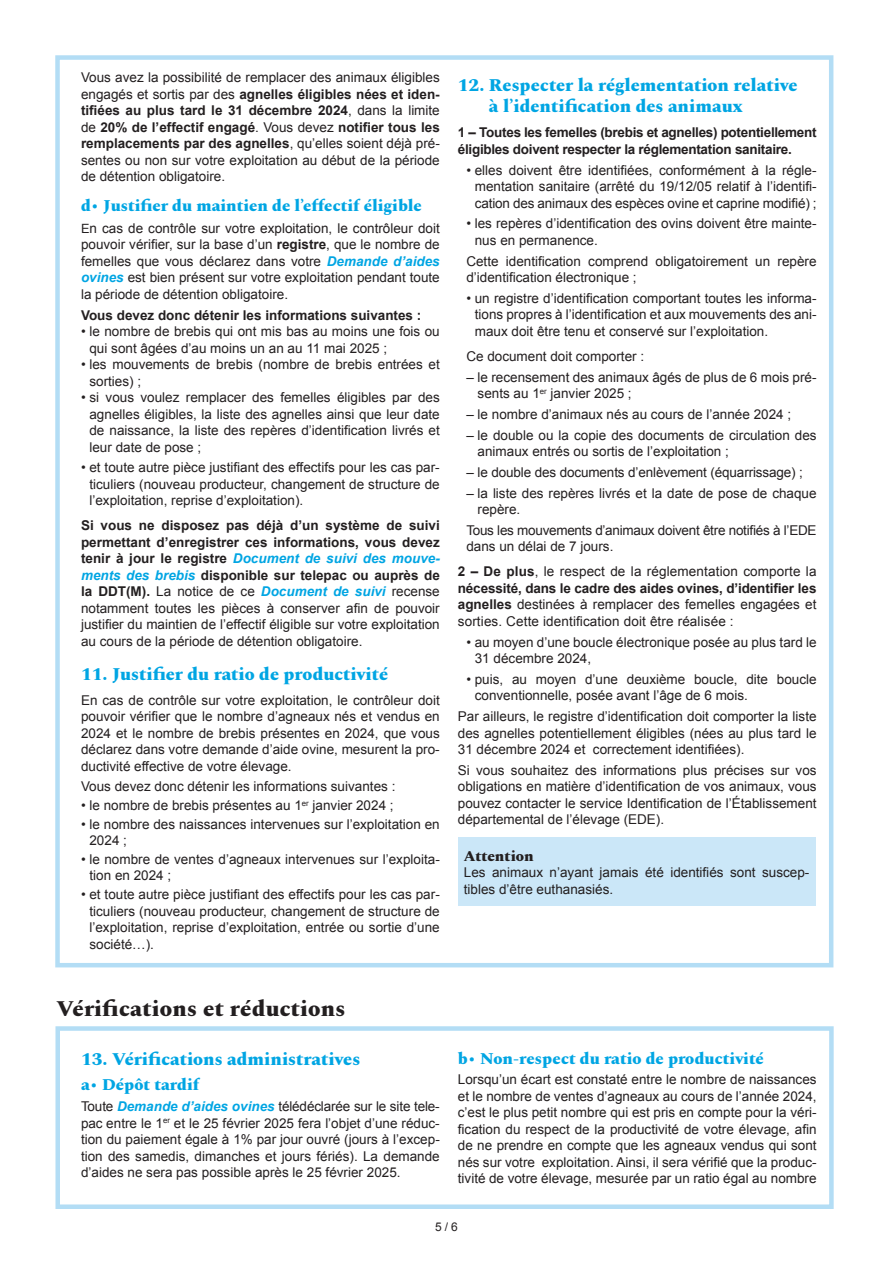
<style>
.page{position:relative;width:893px;height:1263px;background:#fff}
.page>*{position:absolute;margin:0;border:0;box-sizing:border-box;transform-origin:0 0}
.t1{font:800 22.5px "Spectral";letter-spacing:.01em;color:#231f20}
.t2{font:800 18px/21px "Spectral";color:#00a5e3}
.t3{font:800 16.5px "Spectral";color:#00a5e3}
.t4{font:800 15px "Spectral";color:#231f20}
.t5{font:13.5px/16.5px "Arial";color:#231f20;text-align:justify}
.t6{font:700 13.5px/16.5px "Arial";letter-spacing:-.02em;color:#231f20}
.t7{font:13.5px/16.5px "Arial";letter-spacing:-.02em;color:#231f20}
.t8{font:700 13.5px "Arial";color:#231f20}
.t9{font:12px "Arial";color:#231f20}
.s1{font-weight:700}
.s2{font-size:12.75px}
.s3{font-weight:700;font-style:italic;color:#00a5e3}
</style>
<div class="page">
<div style="left:458px;top:837px;width:357px;height:68px;background:#cbe7f8"></div>
<div style="left:55px;top:55px;width:778px;height:912px;border:4px solid #b3ddf5"></div>
<div style="left:55px;top:1026px;width:779px;height:183px;border:4px solid #b3ddf5"></div>
<p class="t5" style="left:81px;top:69px;width:360px">Vous avez la possibilité de remplacer des animaux éligibles engagés et sortis par des <span class="s1">agnelles éligibles nées et iden&shy;tifiées au plus tard le 31 décembre 2024</span>, dans la limite de <span class="s1">20% de l’effectif engagé</span>. Vous devez <span class="s1">notifier tous les remplacements par des agnelles</span>, qu’elles soient déjà pré&shy;sentes ou non sur votre exploitation au début de la période de détention obligatoire.</p>
<p class="t3" style="left:81px;top:193px;width:342px">d• Justifier du maintien de l’effectif éligible</p>
<p class="t5" style="left:81px;top:220px;width:360px"><span class="s2">E</span>n cas de contrôle sur votre exploitation, le contrôleur doit pouvoir vérifier, sur la base d’un <span class="s1">registre</span>, que le nombre de femelles que vous déclarez dans votre <span class="s3">Demande d’aides ovines</span> est bien présent sur votre exploitation pendant toute la période de détention obligatoire.</p>
<p class="t8" style="left:81px;top:306px;width:342px">Vous devez donc détenir les informations suivantes :</p>
<p class="t5" style="left:89px;top:323px;width:352px;text-indent:-8px">• le nombre de brebis qui ont mis bas au moins une fois ou qui sont âgées d’au moins un an au 11 mai 2025 ;</p>
<p class="t5" style="left:89px;top:356px;width:352px;text-indent:-8px">• les mouvements de brebis (nombre de brebis entrées et sorties) ;</p>
<p class="t5" style="left:89px;top:389px;width:352px;text-indent:-8px">• si vous voulez remplacer des femelles éligibles par des agnelles éligibles, la liste des agnelles ainsi que leur date de naissance, la liste des repères d’identification livrés et leur date de pose ;</p>
<p class="t5" style="left:89px;top:459px;width:352px;text-indent:-8px">• et toute autre pièce justifiant des effectifs pour les cas par&shy;ticuliers (nouveau producteur, changement de structure de l’exploitation, reprise d’exploitation).</p>
<p class="t5" style="left:81px;top:517px;width:360px"><span class="s1">Si vous ne disposez pas déjà d’un système de suivi permettant d’enregistrer ces informations, vous devez tenir à jour le registre</span> <span class="s3">Document de suivi des mouve&shy;ments des brebis</span> <span class="s1">disponible sur telepac ou auprès de la DDT(M).</span> La notice de ce <span class="s3">Document de suivi</span> recense notamment toutes les pièces à conserver afin de pouvoir justifier du maintien de l’effectif éligible sur votre exploitation au cours de la période de détention obligatoire.</p>
<h2 class="t2" style="left:81px;top:662px;width:309px">11. Justifier du ratio de productivité</h2>
<p class="t5" style="left:81px;top:692px;width:360px">En cas de contrôle sur votre exploitation, le contrôleur doit pouvoir vérifier que le nombre d’agneaux nés et vendus en 2024 et le nombre de brebis présentes en 2024, que vous déclarez dans votre demande d’aide ovine, mesurent la pro&shy;ductivité effective de votre élevage.</p>
<p class="t5" style="left:81px;top:779px;width:316px">Vous devez donc détenir les informations suivantes :</p>
<p class="t5" style="left:81px;top:797px;width:314px">• le nombre de brebis présentes au 1<sup>er</sup> janvier 2024 ;</p>
<p class="t5" style="left:89px;top:816px;width:352px;text-indent:-8px">• le nombre des naissances intervenues sur l’exploitation en<br>2024 ;</p>
<p class="t5" style="left:89px;top:851px;width:352px;text-indent:-8px">• le nombre de ventes d’agneaux intervenues sur l’exploita&shy;tion en 2024 ;</p>
<p class="t5" style="left:89px;top:886px;width:352px;text-indent:-8px">• et toute autre pièce justifiant des effectifs pour les cas par&shy;ticuliers (nouveau producteur, changement de structure de l’exploitation, reprise d’exploitation, entrée ou sortie d’une société…).</p>
<h2 class="t2" style="left:489px;top:74px;width:310px;text-indent:-31px">12. Respecter la réglementation relative à l’identification des animaux</h2>
<p class="t6" style="left:458px;top:125px;width:360px">1 – Toutes les femelles (brebis et agnelles) potentiellement éligibles doivent respecter la réglementation sanitaire.</p>
<p class="t5" style="left:475px;top:162px;width:343px;text-indent:-8px">• elles doivent être identifiées, conformément à la régle&shy;mentation sanitaire (arrêté du 19/12/05 relatif à l’identifi&shy;cation des animaux des espèces ovine et caprine modifié) ;</p>
<p class="t5" style="left:475px;top:215px;width:343px;text-indent:-8px">• les repères d’identification des ovins doivent être mainte&shy;nus en permanence.</p>
<p class="t5" style="left:466px;top:253px;width:352px">Cette identification comprend obligatoirement un repère d’identification électronique ;</p>
<p class="t5" style="left:475px;top:290px;width:343px;text-indent:-8px">• un registre d’identification comportant toutes les informa&shy;tions propres à l’identification et aux mouvements des ani&shy;maux doit être tenu et conservé sur l’exploitation.</p>
<p class="t5" style="left:466px;top:348px;width:179px">Ce document doit comporter :</p>
<p class="t5" style="left:478px;top:369px;width:341px;text-indent:-11px">– le recensement des animaux âgés de plus de 6 mois pré&shy;sents au 1<sup>er</sup> janvier 2025 ;</p>
<p class="t5" style="left:466px;top:406px;width:326px">– le nombre d’animaux nés au cours de l’année 2024 ;</p>
<p class="t5" style="left:478px;top:427px;width:341px;text-indent:-11px">– le double ou la copie des documents de circulation des animaux entrés ou sortis de l’exploitation ;</p>
<p class="t5" style="left:466px;top:464px;width:338px">– le double des documents d’enlèvement (équarrissage) ;</p>
<p class="t5" style="left:478px;top:485px;width:341px;text-indent:-11px">– la liste des repères livrés et la date de pose de chaque repère.</p>
<p class="t7" style="left:466px;top:522px;width:352px">Tous les mouvements d’animaux doivent être notifiés à l’EDE dans un délai de 7 jours.</p>
<p class="t5" style="left:458px;top:564px;width:360px"><span class="s1">2 – De plus</span>, le respect de la réglementation comporte la <span class="s1">nécessité, dans le cadre des aides ovines, d’identifier les agnelles</span> destinées à remplacer des femelles engagées et sorties. Cette identification doit être réalisée :</p>
<p class="t5" style="left:475px;top:634px;width:343px;text-indent:-8px">• au moyen d’une boucle électronique posée au plus tard le<br>31 décembre 2024,</p>
<p class="t5" style="left:475px;top:671px;width:343px;text-indent:-8px">• puis, au moyen d’une deuxième boucle, dite boucle conventionnelle, posée avant l’âge de 6 mois.</p>
<p class="t5" style="left:458px;top:708px;width:360px">Par ailleurs, le registre d’identification doit comporter la liste des agnelles potentiellement éligibles (nées au plus tard le 31 décembre 2024 et correctement identifiées).</p>
<p class="t5" style="left:458px;top:762px;width:360px">Si vous souhaitez des informations plus précises sur vos obligations en matière d’identification de vos animaux, vous pouvez contacter le service Identification de l’Établissement départemental de l’élevage (EDE).</p>
<p class="t4" style="left:464px;top:845px;width:71px">Attention</p>
<p class="t5" style="left:464px;top:864px;width:347px">Les animaux n’ayant jamais été identifiés sont suscep&shy;tibles d’être euthanasiés.</p>
<h1 class="t1" style="left:56px;top:992px;width:291px">Vérifications et réductions</h1>
<h2 class="t2" style="left:81px;top:1047px;width:281px">13. Vérifications administratives</h2>
<p class="t3" style="left:81px;top:1073px;width:120px">a• Dépôt tardif</p>
<p class="t5" style="left:81px;top:1098px;width:360px">Toute <span class="s3">Demande d’aides ovines</span> télédéclarée sur le site tele&shy;pac entre le 1<sup>er</sup> et le 25 février 2025 fera l’objet d’une réduc&shy;tion du paiement égale à 1% par jour ouvré (jours à l’excep&shy;tion des samedis, dimanches et jours fériés). La demande d’aides ne sera pas possible après le 25 février 2025.</p>
<p class="t3" style="left:458px;top:1046px;width:308px">b• Non-respect du ratio de productivité</p>
<p class="t5" style="left:458px;top:1071px;width:360px">Lorsqu’un écart est constaté entre le nombre de naissances et le nombre de ventes d’agneaux au cours de l’année 2024, c’est le plus petit nombre qui est pris en compte pour la véri&shy;fication du respect de la productivité de votre élevage, afin de ne prendre en compte que les agneaux vendus qui sont nés sur votre exploitation. Ainsi, il sera vérifié que la produc&shy;tivité de votre élevage, mesurée par un ratio égal au nombre</p>
<p class="t9" style="left:435px;top:1219px;width:24px">5 / 6</p>
</div>
